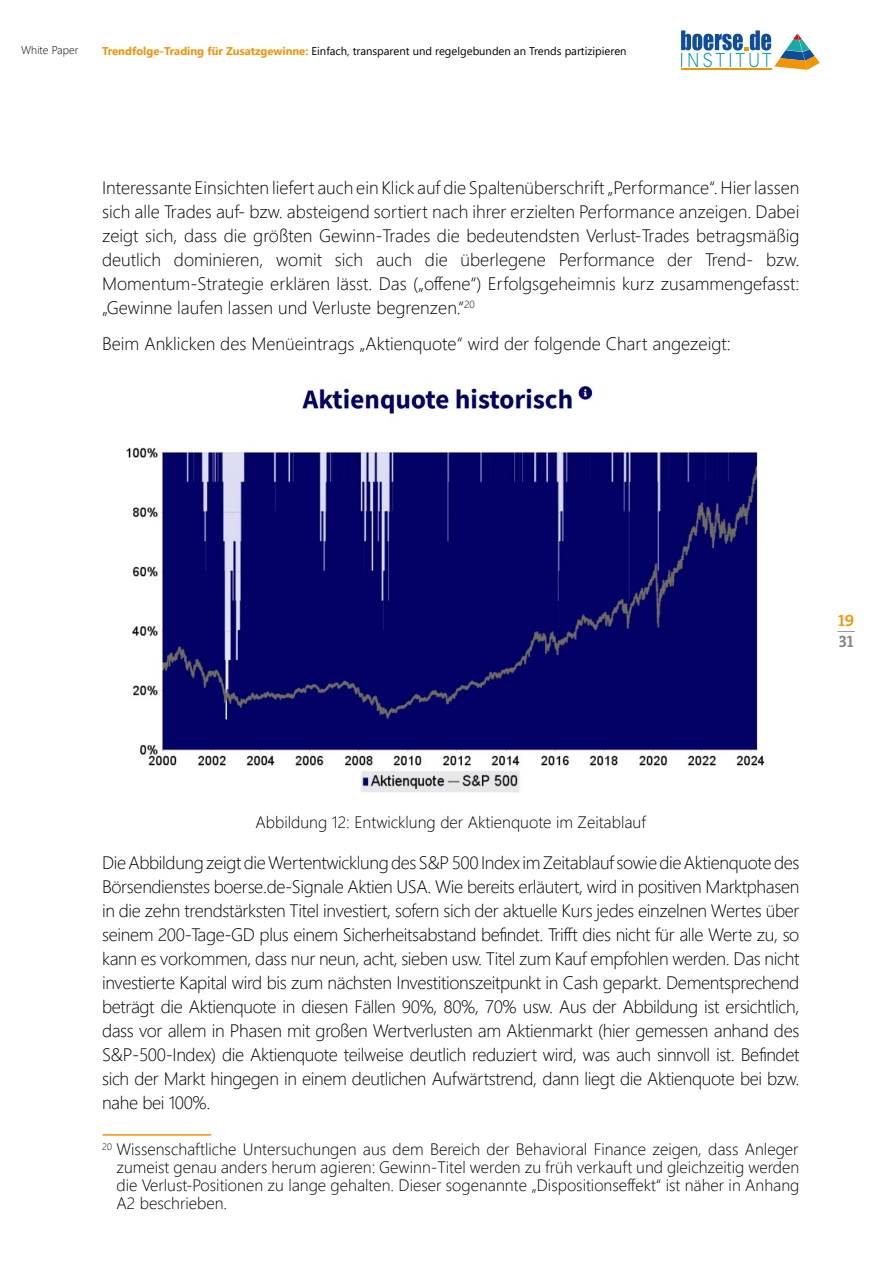
<style>
.page{position:relative;width:893px;height:1263px;background:#fff}
.page>*{position:absolute;margin:0;border:0;box-sizing:border-box;transform-origin:0 0}
.t1{font:300 18px/24px "Segoe UI";color:#000;text-align:justify}
.t2{font:300 16.5px/18px "Segoe UI";color:#000;text-align:justify}
.t3{font:700 16.5px "The Serif C4 s";color:#f49716}
.t4{font:700 16.5px "The Serif C4 s";color:#878787}
.t5{font:11.25px "Segoe UI";color:#000}
.t6{font:300 11.25px "Segoe UI";color:#000}
.s1{font-weight:700;color:#f19208}
</style>
<div class="page">
<svg style="left:837px;top:631px;width:18px;height:1px"></svg>
<svg style="left:681px;top:30px;width:139px;height:40px"></svg>
<img style="left:126px;top:383px;width:639px;height:410px">
<hr style="left:103px;top:1134px;width:108px;height:2px;background:#f19208">
<p class="t6" style="left:21px;top:40px;width:59px">White Paper</p>
<p class="t5" style="left:102px;top:40px;width:526px"><span class="s1">Trendfolge-Trading für Zusatzgewinne:</span> Einfach, transparent und regelgebunden an Trends partizipieren</p>
<p class="t1" style="left:102px;top:173px;width:699px">Interessante Einsichten liefert auch ein Klick auf die Spaltenüberschrift „Performance“. Hier lassen sich alle Trades auf- bzw. absteigend sortiert nach ihrer erzielten Performance anzeigen. Dabei zeigt sich, dass die größten Gewinn-Trades die bedeutendsten Verlust-Trades betragsmäßig deutlich dominieren, womit sich auch die überlegene Performance der Trend- bzw.<br>Momentum-Strategie erklären lässt. Das („offene“) Erfolgsgeheimnis kurz zusammengefasst: „Gewinne laufen lassen und Verluste begrenzen.“<sup>20</sup></p>
<p class="t1" style="left:102px;top:330px;width:630px">Beim Anklicken des Menüeintrags „Aktienquote“ wird der folgende Chart angezeigt:</p>
<p class="t3" style="left:838px;top:610px;width:17px">19</p>
<p class="t4" style="left:839px;top:631px;width:16px">31</p>
<p class="t2" style="left:256px;top:811px;width:392px">Abbildung 12: Entwicklung der Aktienquote im Zeitablauf</p>
<p class="t1" style="left:102px;top:849px;width:699px">Die Abbildung zeigt die Wertentwicklung des S&amp;P 500 Index im Zeitablauf sowie die Aktienquote des Börsendienstes boerse.de-Signale Aktien USA. Wie bereits erläutert, wird in positiven Marktphasen in die zehn trendstärksten Titel investiert, sofern sich der aktuelle Kurs jedes einzelnen Wertes über seinem 200-Tage-GD plus einem Sicherheitsabstand befindet. Trifft dies nicht für alle Werte zu, so kann es vorkommen, dass nur neun, acht, sieben usw. Titel zum Kauf empfohlen werden. Das nicht investierte Kapital wird bis zum nächsten Investitionszeitpunkt in Cash geparkt. Dementsprechend beträgt die Aktienquote in diesen Fällen 90%, 80%, 70% usw. Aus der Abbildung ist ersichtlich, dass vor allem in Phasen mit großen Wertverlusten am Aktienmarkt (hier gemessen anhand des S&amp;P-500-Index) die Aktienquote teilweise deutlich reduziert wird, was auch sinnvoll ist. Befindet sich der Markt hingegen in einem deutlichen Aufwärtstrend, dann liegt die Aktienquote bei bzw. nahe bei 100%.</p>
<p class="t2" style="left:116px;top:1139px;width:684px;text-indent:-14px"><sup>20</sup> Wissenschaftliche Untersuchungen aus dem Bereich der Behavioral Finance zeigen, dass Anleger zumeist genau anders herum agieren: Gewinn-Titel werden zu früh verkauft und gleichzeitig werden die Verlust-Positionen zu lange gehalten. Dieser sogenannte „Dispositionseffekt“ ist näher in Anhang A2 beschrieben.</p>
</div>
